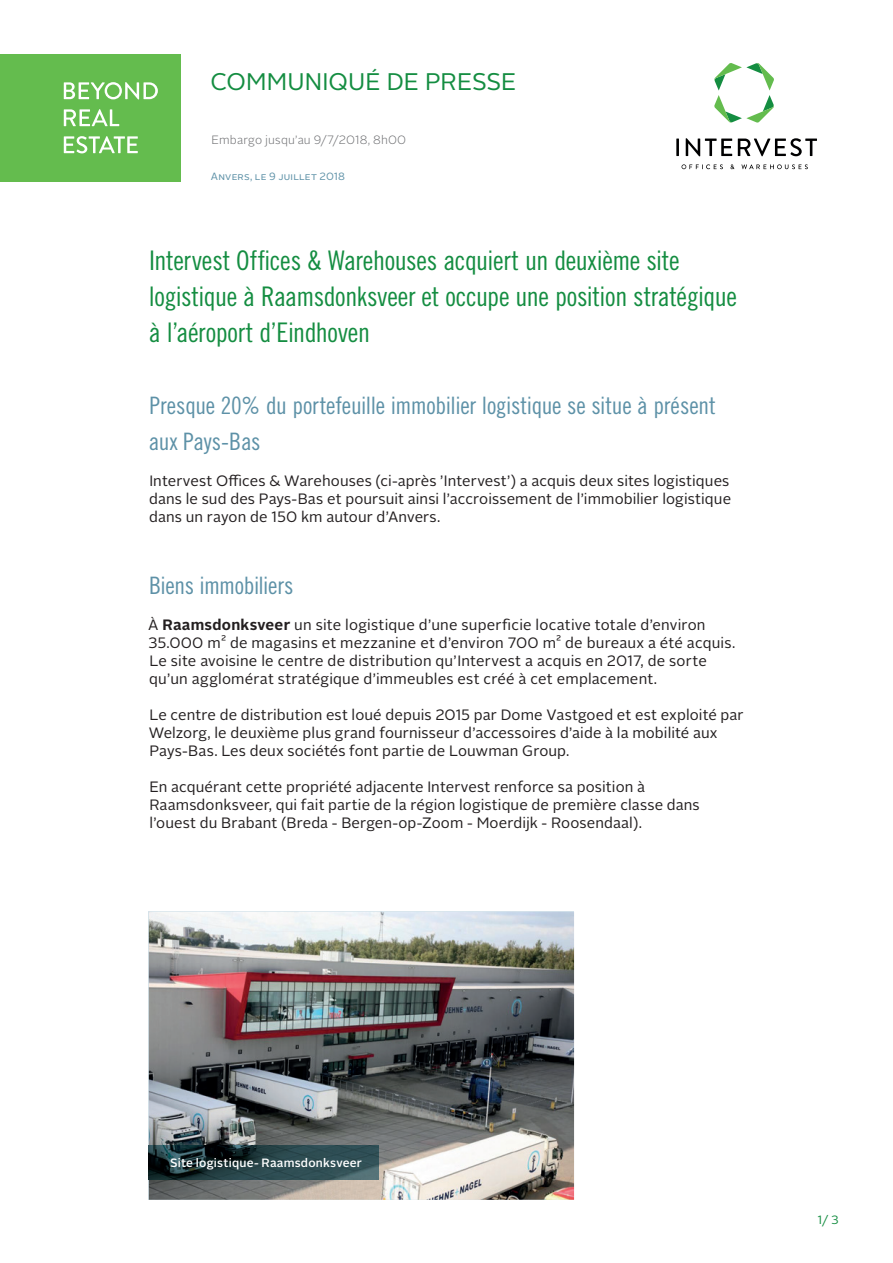
<style>
.page{position:relative;width:893px;height:1263px;background:#fff}
.page>*{position:absolute;margin:0;border:0;box-sizing:border-box;transform-origin:0 0}
.t1{font:27px/36px "Trade Gothic LT Std Cn 18";letter-spacing:-.015em;color:#148d41}
.t2{font:24px/36px "Trade Gothic LT Std Cn 18";letter-spacing:-.01em;color:#5d91a7}
.t3{font:24px "Alright Sans";letter-spacing:.005em;color:#148d41}
.t4{font:15px/18px "Alright Sans";letter-spacing:.01em;color:#231f20}
.t5{font:500 12px "Alright Sans";letter-spacing:.015em;color:#fff}
.t6{font:300 12px "Alright Sans";letter-spacing:.015em;color:#6c6d70}
.t7{font:12px "Alright Sans";color:#148d41}
.t8{font:10.5px "Alright Sans";letter-spacing:.02em;color:#5d91a7}
.s1{font-weight:700}
</style>
<div class="page">
<div style="left:0;top:54px;width:181px;height:128px;background:#64bc4e"></div>
<svg style="left:64px;top:136px;width:74px;height:17px"></svg>
<svg style="left:64px;top:109px;width:55px;height:17px"></svg>
<svg style="left:64px;top:82px;width:94px;height:17px"></svg>
<hr style="left:676px;top:139px;width:3px;height:17px;background:#000001">
<svg style="left:686px;top:138px;width:46px;height:18px"></svg>
<svg style="left:738px;top:138px;width:79px;height:18px"></svg>
<svg style="left:681px;top:164px;width:42px;height:5px"></svg>
<svg style="left:730px;top:164px;width:4px;height:5px"></svg>
<svg style="left:741px;top:164px;width:67px;height:5px"></svg>
<svg style="left:714px;top:63px;width:60px;height:60px"></svg>
<img style="left:149px;top:912px;width:425px;height:288px">
<img style="left:149px;top:1146px;width:229px;height:34px">
<h2 class="t3" style="left:211px;top:65px;width:307px">COMMUNIQUÉ DE PRESSE</h2>
<p class="t6" style="left:212px;top:132px;width:196px">Embargo jusqu’au 9/7/2018, 8h00</p>
<p class="t8" style="left:211px;top:169px;width:136px">ANVERS, LE 9 JUILLET 2018</p>
<h1 class="t1" style="left:149px;top:242px;width:589px">Intervest Offices &amp; Warehouses acquiert un deuxième site logistique à Raamsdonksveer et occupe une position stratégique à l’aéroport d’Eindhoven</h1>
<h2 class="t2" style="left:149px;top:387px;width:568px">Presque 20% du portefeuille immobilier logistique se situe à présent aux Pays-Bas</h2>
<p class="t4" style="left:149px;top:472px;width:583px;text-align:justify">Intervest Offices &amp; Warehouses (ci-après ’Intervest’) a acquis deux sites logistiques dans le sud des Pays-Bas et poursuit ainsi l’accroissement de l’immobilier logistique dans un rayon de 150 km autour d’Anvers.</p>
<h2 class="t2" style="left:149px;top:567px;width:146px">Biens immobiliers</h2>
<p class="t4" style="left:148px;top:616px;width:589px">À <span class="s1">Raamsdonksveer</span> un site logistique d’une superficie locative totale d’environ 35.000 m² de magasins et mezzanine et d’environ 700 m² de bureaux a été acquis.<br>Le site avoisine le centre de distribution qu’Intervest a acquis en 2017, de sorte qu’un agglomérat stratégique d’immeubles est créé à cet emplacement.</p>
<p class="t4" style="left:149px;top:706px;width:596px">Le centre de distribution est loué depuis 2015 par Dome Vastgoed et est exploité par<br>Welzorg, le deuxième plus grand fournisseur d’accessoires d’aide à la mobilité aux<br>Pays-Bas. Les deux sociétés font partie de Louwman Group.</p>
<p class="t4" style="left:149px;top:778px;width:552px">En acquérant cette propriété adjacente Intervest renforce sa position à<br>Raamsdonksveer, qui fait partie de la région logistique de première classe dans l’ouest du Brabant (Breda - Bergen-op-Zoom - Moerdijk - Roosendaal).</p>
<p class="t5" style="left:170px;top:1155px;width:193px">Site logistique- Raamsdonksveer</p>
<p class="t7" style="left:817px;top:1212px;width:23px">1/ 3</p>
</div>
